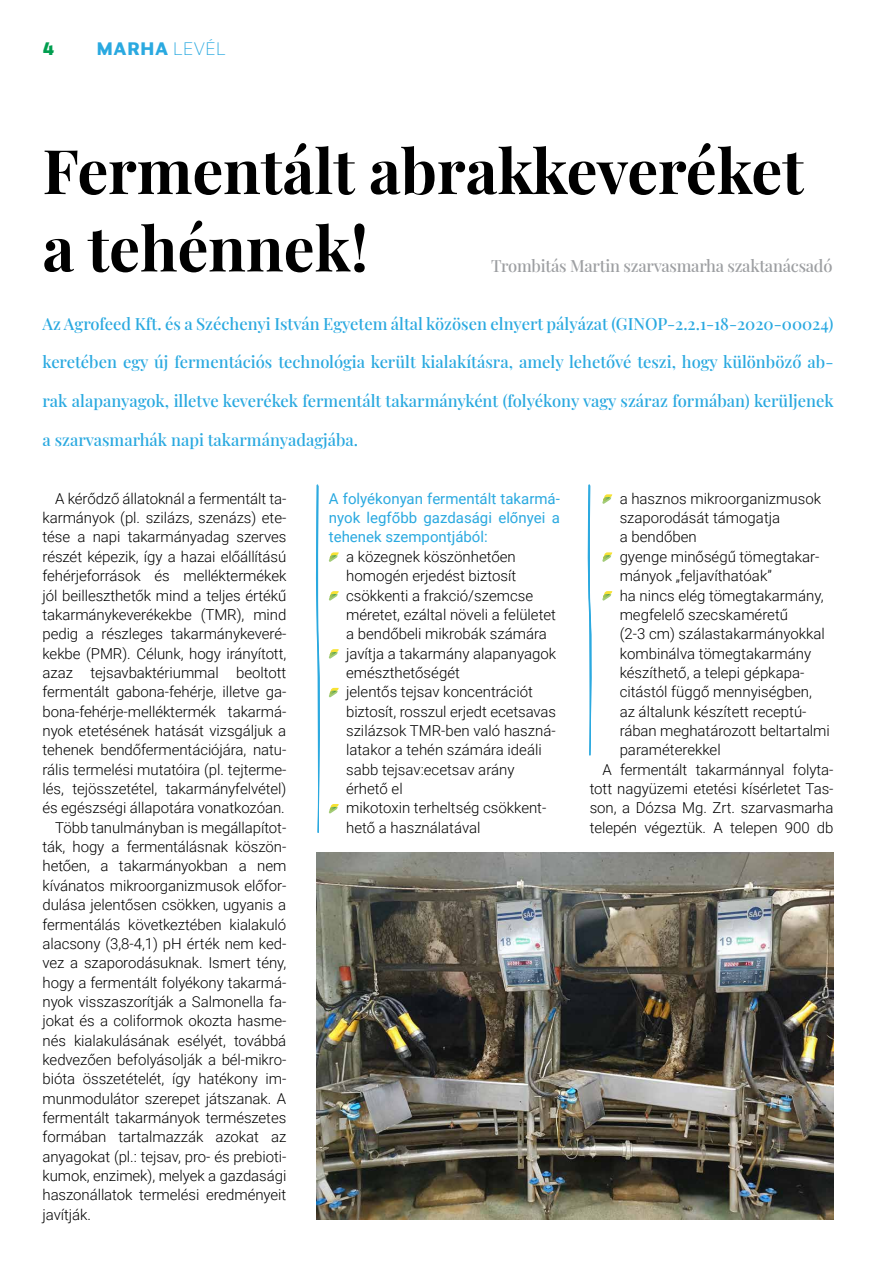
<style>
.page{position:relative;width:893px;height:1263px;background:#fff}
.page>*{position:absolute;margin:0;border:0;box-sizing:border-box;transform-origin:0 0}
.t1{font:700 61.5px/77.4px "Playfair Display";color:#000}
.t2{font:800 18px "Evander";letter-spacing:.005em;color:#2aa9e0}
.t3{font:800 18px "Evander";color:#009e4f}
.t4{font:500 16.5px "Playfair Display";color:#2aa9e0}
.t5{font:500 16.5px "Playfair Display";letter-spacing:-.015em;color:#9d9fa2}
.t6{font:300 15px/19.4px "Roboto";letter-spacing:-.005em;color:#000}
.t7{font:15px/19.4px "Roboto";color:#2aa9e0;text-align:justify}
.s1{font-weight:200}
</style>
<div class="page">
<svg style="left:329px;top:552px;width:10px;height:10px"></svg>
<svg style="left:329px;top:591px;width:10px;height:10px"></svg>
<svg style="left:329px;top:649px;width:10px;height:10px"></svg>
<svg style="left:329px;top:688px;width:10px;height:9px"></svg>
<svg style="left:329px;top:804px;width:10px;height:9px"></svg>
<svg style="left:602px;top:494px;width:10px;height:10px"></svg>
<svg style="left:602px;top:552px;width:10px;height:10px"></svg>
<svg style="left:602px;top:591px;width:10px;height:10px"></svg>
<img style="left:316px;top:852px;width:517px;height:368px">
<svg style="left:316px;top:484px;width:4px;height:349px"></svg>
<svg style="left:587px;top:484px;width:5px;height:272px"></svg>
<p class="t3" style="left:43px;top:38px;width:14px">4</p>
<p class="t2" style="left:97px;top:38px;width:131px">MARHA <span class="s1">LEVÉL</span></p>
<h1 class="t1" style="left:43px;top:127px;width:763px">Fermentált abrakkeveréket a tehénnek!</h1>
<p class="t5" style="left:491px;top:252px;width:343px">Trombitás Martin szarvasmarha szaktanácsadó</p>
<p class="t4" style="left:43px;top:310px;width:792px">Az Agrofeed Kft. és a Széchenyi István Egyetem által közösen elnyert pályázat (GINOP-2.2.1-18-2020-00024)</p>
<p class="t4" style="left:43px;top:349px;width:792px">keretében egy új fermentációs technológia került kialakításra, amely lehetővé teszi, hogy különböző ab-</p>
<p class="t4" style="left:43px;top:388px;width:793px">rak alapanyagok, illetve keverékek fermentált takarmányként (folyékony vagy száraz formában) kerüljenek</p>
<p class="t4" style="left:43px;top:427px;width:317px">a szarvasmarhák napi takarmányadagjába.</p>
<p class="t6" style="left:55px;top:488px;width:233px">A kérődző állatoknál a fermentált ta-</p>
<p class="t6" style="left:43px;top:508px;width:245px">karmányok (pl. szilázs, szenázs) ete-</p>
<p class="t6" style="left:43px;top:527px;width:245px">tése a napi takarmányadag szerves</p>
<p class="t6" style="left:43px;top:546px;width:245px">részét képezik, így a hazai előállítású</p>
<p class="t6" style="left:43px;top:566px;width:245px">fehérjeforrások és melléktermékek</p>
<p class="t6" style="left:43px;top:585px;width:245px">jól beilleszthetők mind a teljes értékű</p>
<p class="t6" style="left:43px;top:604px;width:245px">takarmánykeverékekbe (TMR), mind</p>
<p class="t6" style="left:43px;top:624px;width:245px">pedig a részleges takarmánykeveré-</p>
<p class="t6" style="left:43px;top:643px;width:245px">kekbe (PMR). Célunk, hogy irányított,</p>
<p class="t6" style="left:43px;top:662px;width:245px">azaz tejsavbaktériummal beoltott</p>
<p class="t6" style="left:43px;top:682px;width:245px">fermentált gabona-fehérje, illetve ga-</p>
<p class="t6" style="left:43px;top:701px;width:245px">bona-fehérje-melléktermék takarmá-</p>
<p class="t6" style="left:43px;top:720px;width:245px">nyok etetésének hatását vizsgáljuk a</p>
<p class="t6" style="left:43px;top:740px;width:245px">tehenek bendőfermentációjára, natu-</p>
<p class="t6" style="left:43px;top:759px;width:245px">rális termelési mutatóira (pl. tejterme-</p>
<p class="t6" style="left:43px;top:778px;width:245px">lés, tejösszetétel, takarmányfelvétel)</p>
<p class="t6" style="left:43px;top:798px;width:244px">és egészségi állapotára vonatkozóan.</p>
<p class="t6" style="left:55px;top:817px;width:233px">Több tanulmányban is megállapítot-</p>
<p class="t6" style="left:43px;top:836px;width:245px">ták, hogy a fermentálásnak köszön-</p>
<p class="t6" style="left:43px;top:856px;width:245px">hetően, a takarmányokban a nem</p>
<p class="t6" style="left:43px;top:875px;width:245px">kívánatos mikroorganizmusok előfor-</p>
<p class="t6" style="left:43px;top:895px;width:245px">dulása jelentősen csökken, ugyanis a</p>
<p class="t6" style="left:43px;top:914px;width:245px">fermentálás következtében kialakuló</p>
<p class="t6" style="left:43px;top:933px;width:245px">alacsony (3,8-4,1) pH érték nem ked-</p>
<p class="t6" style="left:43px;top:953px;width:245px">vez a szaporodásuknak. Ismert tény,</p>
<p class="t6" style="left:43px;top:972px;width:245px">hogy a fermentált folyékony takarmá-</p>
<p class="t6" style="left:43px;top:991px;width:245px">nyok visszaszorítják a Salmonella fa-</p>
<p class="t6" style="left:43px;top:1011px;width:245px">jokat és a coliformok okozta hasme-</p>
<p class="t6" style="left:43px;top:1030px;width:245px">nés kialakulásának esélyét, továbbá</p>
<p class="t6" style="left:43px;top:1049px;width:245px">kedvezően befolyásolják a bél-mikro-</p>
<p class="t6" style="left:43px;top:1069px;width:245px">bióta összetételét, így hatékony im-</p>
<p class="t6" style="left:43px;top:1088px;width:245px">munmodulátor szerepet játszanak. A</p>
<p class="t6" style="left:43px;top:1107px;width:245px">fermentált takarmányok természetes</p>
<p class="t6" style="left:43px;top:1127px;width:245px">formában tartalmazzák azokat az</p>
<p class="t6" style="left:43px;top:1146px;width:245px">anyagokat (pl.: tejsav, pro- és prebioti-</p>
<p class="t6" style="left:43px;top:1165px;width:245px">kumok, enzimek), melyek a gazdasági</p>
<p class="t6" style="left:43px;top:1185px;width:245px">haszonállatok termelési eredményeit</p>
<p class="t6" style="left:43px;top:1204px;width:50px">javítják.</p>
<p class="t7" style="left:329px;top:488px;width:233px">A folyékonyan fermentált takarmá&shy;nyok legfőbb gazdasági előnyei a tehenek szempontjából:</p>
<p class="t6" style="left:346px;top:546px;width:212px">a közegnek köszönhetően homogén erjedést biztosít csökkenti a frakció/szemcse méretet, ezáltal növeli a felületet a bendőbeli mikrobák számára javítja a takarmány alapanyagok emészthetőségét<br>jelentős tejsav koncentrációt biztosít, rosszul erjedt ecetsavas szilázsok TMR-ben való haszná&shy;latakor a tehén számára ideáli sabb tejsav:ecetsav arány érhető el<br>mikotoxin terheltség csökkent&shy;hető a használatával</p>
<p class="t6" style="left:620px;top:488px;width:203px">a hasznos mikroorganizmusok</p>
<p class="t6" style="left:620px;top:508px;width:162px">szaporodását támogatja</p>
<p class="t6" style="left:620px;top:527px;width:79px">a bendőben</p>
<p class="t6" style="left:620px;top:546px;width:201px">gyenge minőségű tömegtakar-</p>
<p class="t6" style="left:620px;top:566px;width:154px">mányok „feljavíthatóak”</p>
<p class="t6" style="left:620px;top:585px;width:206px">ha nincs elég tömegtakarmány,</p>
<p class="t6" style="left:620px;top:604px;width:170px">megfelelő szecskaméretű</p>
<p class="t6" style="left:620px;top:624px;width:207px">(2-3 cm) szálastakarmányokkal</p>
<p class="t6" style="left:620px;top:643px;width:193px">kombinálva tömegtakarmány</p>
<p class="t6" style="left:620px;top:662px;width:186px">készíthető, a telepi gépkapa-</p>
<p class="t6" style="left:620px;top:682px;width:194px">citástól függő mennyiségben,</p>
<p class="t6" style="left:620px;top:701px;width:188px">az általunk készített receptú-</p>
<p class="t6" style="left:620px;top:720px;width:212px">rában meghatározott beltartalmi</p>
<p class="t6" style="left:620px;top:740px;width:103px">paraméterekkel</p>
<p class="t6" style="left:602px;top:759px;width:233px">A fermentált takarmánnyal folyta-</p>
<p class="t6" style="left:590px;top:778px;width:245px">tott nagyüzemi etetési kísérletet Tas-</p>
<p class="t6" style="left:590px;top:798px;width:245px">son, a Dózsa Mg. Zrt. szarvasmarha</p>
<p class="t6" style="left:590px;top:817px;width:245px">telepén végeztük. A telepen 900 db</p>
</div>
